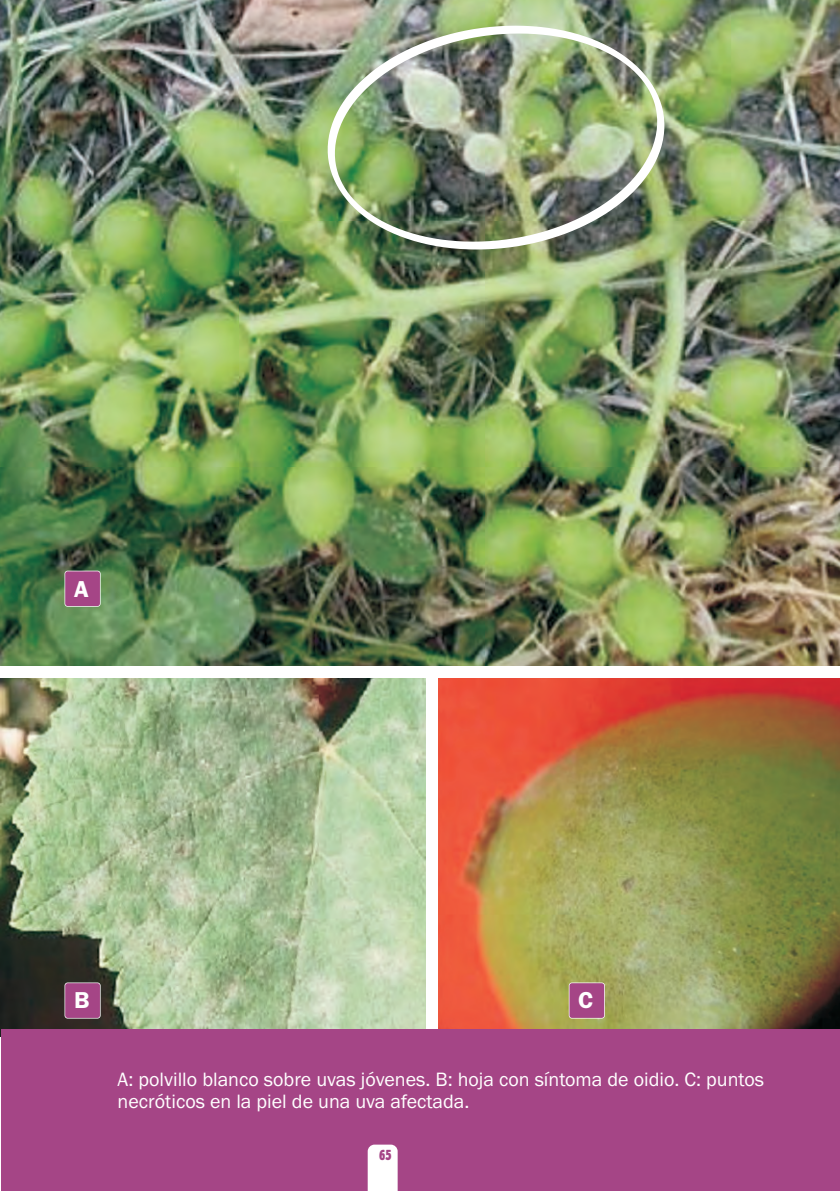
<style>
.page{position:relative;width:840px;height:1191px;background:#fff}
.page>*{position:absolute;margin:0;border:0;box-sizing:border-box;transform-origin:0 0}
.t1{font:600 23.8px "Franklin Gothic";color:#fff}
.t2{font:20px/22.6px "Franklin Gothic";color:#fff}
.t3{font:14px "Gothic 821 Condensed BT";color:#a54586}
</style>
<div class="page">
<img style="left:0;top:0;width:839px;height:666px">
<img style="left:0;top:678px;width:426px;height:358px">
<img style="left:438px;top:678px;width:401px;height:351px">
<svg style="left:64px;top:570px;width:37px;height:37px"></svg>
<div style="left:65px;top:571px;width:35px;height:35px;background:#a54586;border-radius:2px"></div>
<div style="left:1px;top:1029px;width:838px;height:162px;background:#a54586"></div>
<svg style="left:367px;top:1144px;width:30px;height:47px"></svg>
<svg style="left:64px;top:982px;width:37px;height:36px"></svg>
<div style="left:65px;top:983px;width:35px;height:35px;background:#a54586;border-radius:2px"></div>
<svg style="left:568px;top:982px;width:36px;height:36px"></svg>
<div style="left:569px;top:983px;width:35px;height:35px;background:#a54586;border-radius:2px"></div>
<img style="left:327px;top:26px;width:337px;height:223px">
<p class="t1" style="left:74px;top:580px;width:16px">A</p>
<p class="t1" style="left:74px;top:991px;width:17px">B</p>
<p class="t1" style="left:578px;top:991px;width:16px">C</p>
<p class="t2" style="left:118px;top:1069px;width:647px">A: polvillo blanco sobre uvas jóvenes. B: hoja con síntoma de oidio. C: puntos necróticos en la piel de una uva afectada.</p>
<p class="t3" style="left:379px;top:1149px;width:14px">65</p>
<p class="t3" style="left:379px;top:1150px;width:8px">5</p>
</div>
